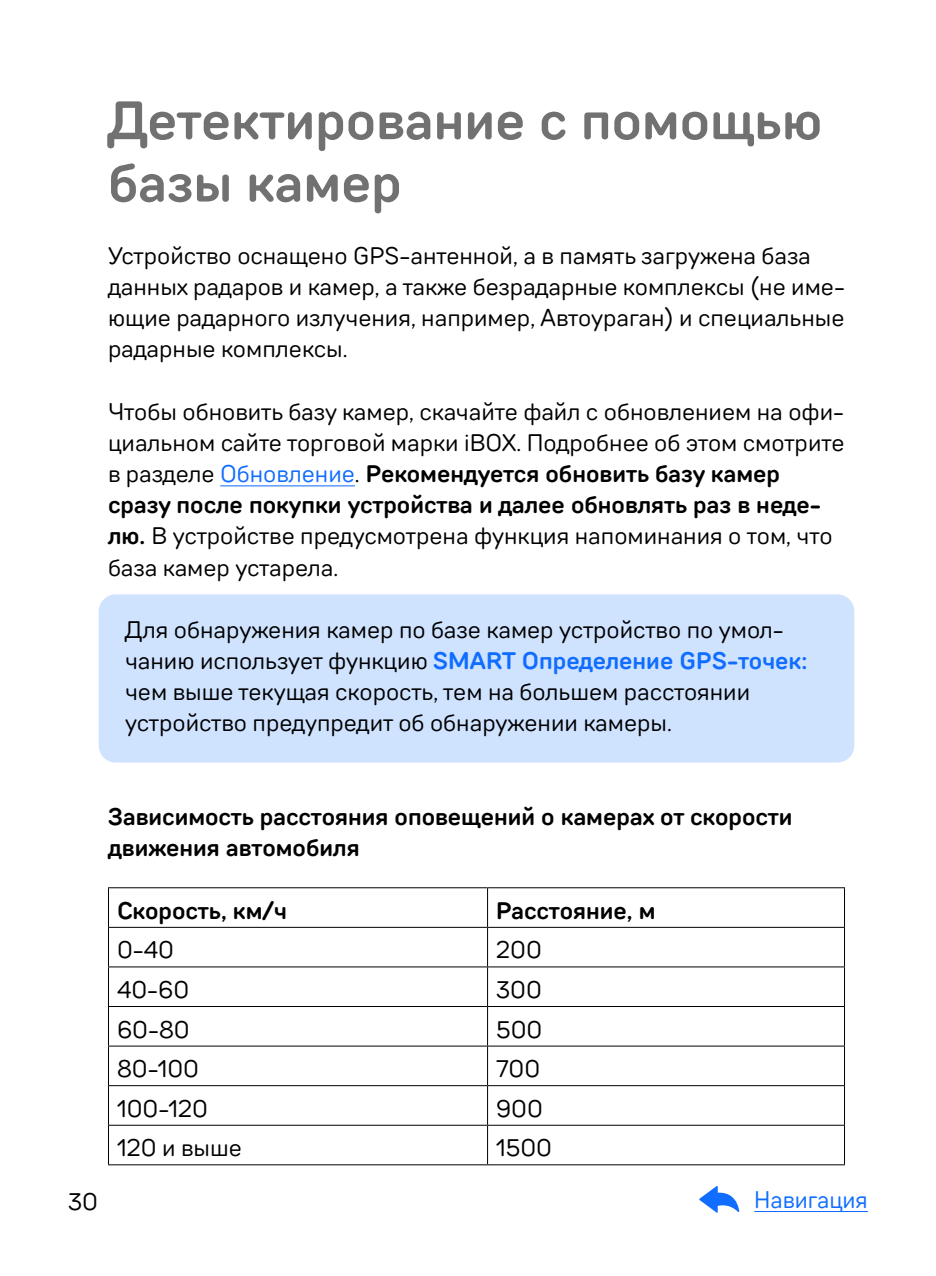
<style>
.page{position:relative;width:936px;height:1276px;background:#fff}
.page>*{position:absolute;margin:0;border:0;box-sizing:border-box;transform-origin:0 0}
.t1{font:54px/62.4px "TT Rounds Neue Dm Bd";color:#727171}
.t2{font:24px/31.2px "TT Rounds Neue";color:#000}
.t3{font:24px/31.2px "TT Rounds Neue Dm Bd";color:#000}
.t4{font:24px "TT Rounds Neue Dm Bd";color:#106dff}
.t5{font:24px "TT Rounds Neue";color:#106dff}
.s1{font-family:"TT Rounds Neue"}
.s2{font-family:"TT Rounds Neue";color:#106dff}
.s3{font-family:"TT Rounds Neue Dm Bd"}
.s4{font-family:"TT Rounds Neue";color:#000}
</style>
<div class="page">
<div style="left:99px;top:594px;width:755px;height:168px;background:#cfe3ff;border-radius:17px"></div>
<hr style="left:220px;top:485px;width:135px;height:1px;background:#106dff">
<hr style="left:108px;top:887px;width:379px;height:1px;background:#000">
<hr style="left:108px;top:888px;width:1px;height:39px;background:#000">
<hr style="left:487px;top:887px;width:357px;height:1px;background:#000">
<hr style="left:487px;top:888px;width:1px;height:39px;background:#000">
<hr style="left:844px;top:888px;width:1px;height:39px;background:#000">
<hr style="left:108px;top:927px;width:379px;height:1px;background:#000">
<hr style="left:108px;top:927px;width:1px;height:39px;background:#000">
<hr style="left:487px;top:927px;width:357px;height:1px;background:#000">
<hr style="left:487px;top:927px;width:1px;height:39px;background:#000">
<hr style="left:844px;top:927px;width:1px;height:39px;background:#000">
<hr style="left:108px;top:966px;width:379px;height:1px;background:#000">
<hr style="left:108px;top:967px;width:1px;height:39px;background:#000">
<hr style="left:487px;top:966px;width:357px;height:1px;background:#000">
<hr style="left:487px;top:967px;width:1px;height:39px;background:#000">
<hr style="left:844px;top:967px;width:1px;height:39px;background:#000">
<hr style="left:108px;top:1006px;width:379px;height:1px;background:#000">
<hr style="left:108px;top:1007px;width:1px;height:38px;background:#000">
<hr style="left:487px;top:1006px;width:357px;height:1px;background:#000">
<hr style="left:487px;top:1007px;width:1px;height:38px;background:#000">
<hr style="left:844px;top:1007px;width:1px;height:38px;background:#000">
<hr style="left:108px;top:1045px;width:379px;height:1px;background:#000">
<hr style="left:108px;top:1046px;width:1px;height:39px;background:#000">
<hr style="left:487px;top:1045px;width:357px;height:1px;background:#000">
<hr style="left:487px;top:1046px;width:1px;height:39px;background:#000">
<hr style="left:844px;top:1046px;width:1px;height:39px;background:#000">
<hr style="left:108px;top:1085px;width:379px;height:1px;background:#000">
<hr style="left:108px;top:1086px;width:1px;height:38px;background:#000">
<hr style="left:487px;top:1085px;width:357px;height:1px;background:#000">
<hr style="left:487px;top:1086px;width:1px;height:38px;background:#000">
<hr style="left:844px;top:1086px;width:1px;height:38px;background:#000">
<hr style="left:108px;top:1124px;width:379px;height:1px;background:#000">
<hr style="left:108px;top:1125px;width:1px;height:39px;background:#000">
<hr style="left:487px;top:1124px;width:357px;height:1px;background:#000">
<hr style="left:487px;top:1125px;width:1px;height:39px;background:#000">
<hr style="left:844px;top:1125px;width:1px;height:39px;background:#000">
<hr style="left:108px;top:1164px;width:379px;height:1px;background:#000">
<hr style="left:487px;top:1164px;width:357px;height:1px;background:#000">
<h1 class="t1" style="left:108px;top:89px;width:715px">Детектирование с помощью базы камер</h1>
<p class="t2" style="left:108px;top:240px;width:738px">Устройство оснащено GPS-антенной, а в память загружена база данных радаров и камер, а также безрадарные комплексы (не име&shy;ющие радарного излучения, например, Автоураган) и специальные радарные комплексы.</p>
<p class="t2" style="left:108px;top:395px;width:738px">Чтобы обновить базу камер, скачайте файл с обновлением на офи&shy;циальном сайте торговой марки iBOX. Подробнее об этом смотрите</p>
<p class="t3" style="left:108px;top:458px;width:714px"><span class="s1">в разделе</span> <span class="s2">Обновление</span><span class="s1">.</span> Рекомендуется обновить базу камер сразу после покупки устройства и далее обновлять раз в неде-</p>
<p class="t2" style="left:108px;top:520px;width:726px"><span class="s3">лю.</span> В устройстве предусмотрена функция напоминания о том, что база камер устарела.</p>
<p class="t2" style="left:125px;top:613px;width:660px">Для обнаружения камер по базе камер устройство по умол-</p>
<p class="t4" style="left:125px;top:645px;width:683px"><span class="s4">чанию использует функцию</span> SMART Определение GPS-точек:</p>
<p class="t2" style="left:125px;top:676px;width:626px">чем выше текущая скорость, тем на большем расстоянии устройство предупредит об обнаружении камеры.</p>
<p class="t3" style="left:108px;top:801px;width:685px">Зависимость расстояния оповещений о камерах от скорости движения автомобиля</p>
<p class="t3" style="left:117px;top:895px;width:172px">Скорость, км/ч</p>
<p class="t3" style="left:496px;top:895px;width:161px">Расстояние, м</p>
<p class="t2" style="left:117px;top:934px;width:59px">0-40</p>
<p class="t2" style="left:496px;top:934px;width:47px">200</p>
<p class="t2" style="left:117px;top:973px;width:74px">40-60</p>
<p class="t2" style="left:496px;top:973px;width:47px">300</p>
<p class="t2" style="left:117px;top:1013px;width:74px">60-80</p>
<p class="t2" style="left:496px;top:1013px;width:48px">500</p>
<p class="t2" style="left:117px;top:1053px;width:84px">80-100</p>
<p class="t2" style="left:496px;top:1053px;width:46px">700</p>
<p class="t2" style="left:117px;top:1092px;width:93px">100-120</p>
<p class="t2" style="left:496px;top:1092px;width:48px">900</p>
<p class="t2" style="left:117px;top:1132px;width:126px">120 и выше</p>
<p class="t2" style="left:496px;top:1132px;width:57px">1500</p>
<p class="t2" style="left:68px;top:1185px;width:32px">30</p>
<p class="t5" style="left:754px;top:1183px;width:115px">Навигация</p>
</div>
